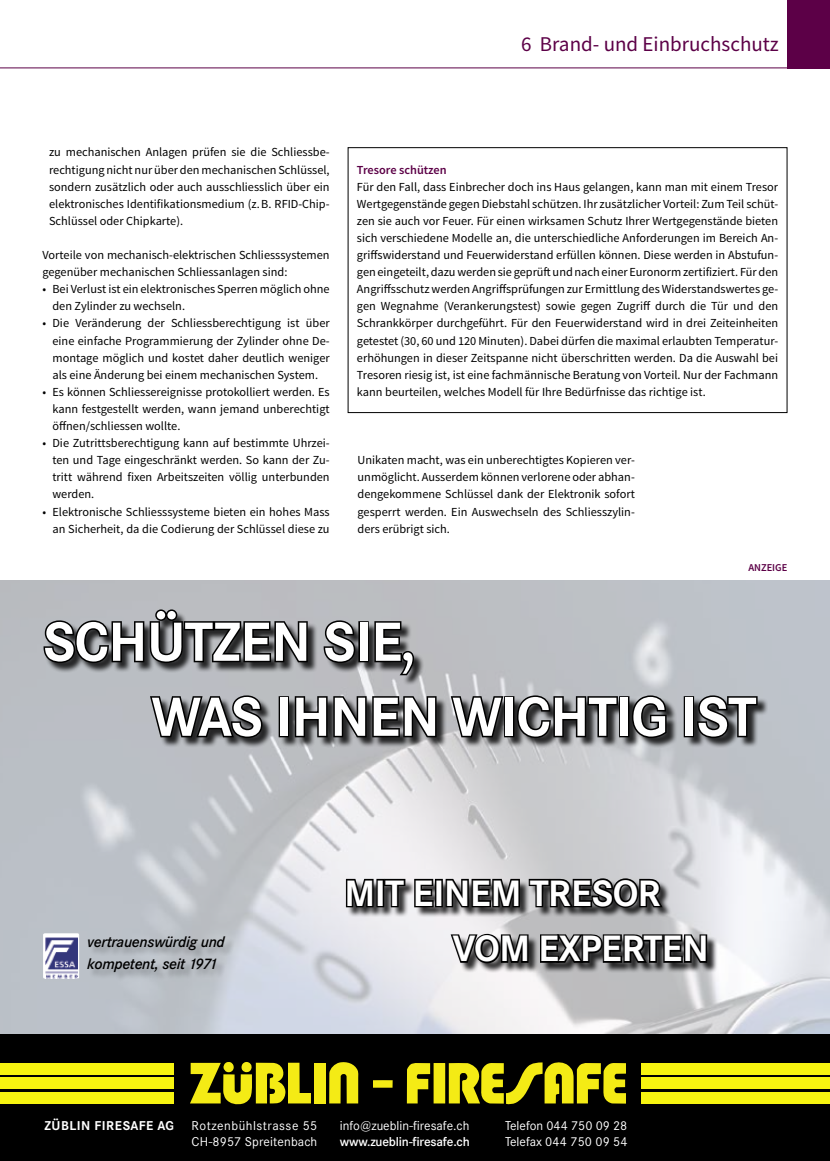
<style>
.page{position:relative;width:830px;height:1161px;background:#fff}
.page>*{position:absolute;margin:0;border:0;box-sizing:border-box;transform-origin:0 0}
.t1{font:700 54px/75px "Corporate SBQ";letter-spacing:-.01em;color:#fff}
.t2{font:700 36px/55.5px "Corporate SBQ";letter-spacing:-.01em;color:#fff}
.t3{font:21px "Source Sans Pro";color:#5c0047}
.t4{font:italic 500 15px/22.5px "Corporate SBQ";letter-spacing:-.02em;color:#000}
.t5{font:12.6px "Corporate SBQ";letter-spacing:.01em;color:#fff}
.t6{font:500 12.6px "Corporate SBQ";letter-spacing:-.015em;color:#fff}
.t7{font:12.6px "Corporate SBQ";letter-spacing:.04em;color:#fff}
.t8{font:700 12.6px "Corporate SBQ";letter-spacing:.04em;color:#fff}
.t9{font:12.3px/17.1px "Source Sans Pro";color:#000;text-align:justify}
.t10{font:600 12.3px "Source Sans Pro";color:#5c0047}
.t11{font:600 10.5px "Source Sans Pro";color:#5c0047}
</style>
<div class="page">
<div style="left:787px;top:0;width:42px;height:68px;background:#5c0047"></div>
<hr style="left:0;top:68px;width:829px;height:1px;background:#5c0047">
<div style="left:347px;top:147px;width:440px;height:266px;border:1px solid #000"></div>
<img style="left:0;top:580px;width:829px;height:454px">
<div style="left:0;top:1034px;width:829px;height:127px;background:#000"></div>
<svg style="left:329px;top:1062px;width:29px;height:41px"></svg>
<div style="left:314px;top:1063px;width:11px;height:40px;background:#f4eb15"></div>
<svg style="left:406px;top:1062px;width:219px;height:42px"></svg>
<svg style="left:190px;top:1062px;width:121px;height:43px"></svg>
<svg style="left:373px;top:1080px;width:19px;height:8px"></svg>
<div style="left:0;top:1063px;width:174px;height:11px;background:#f7f410"></div>
<div style="left:640px;top:1063px;width:189px;height:11px;background:#f7f410"></div>
<div style="left:0;top:1078px;width:174px;height:11px;background:#f7f410"></div>
<div style="left:640px;top:1078px;width:189px;height:11px;background:#f7f410"></div>
<div style="left:0;top:1092px;width:174px;height:11px;background:#f7f410"></div>
<div style="left:640px;top:1092px;width:189px;height:11px;background:#f7f410"></div>
<div style="left:44px;top:934px;width:35px;height:44px;background:#fff"></div>
<img style="left:45px;top:937px;width:32px;height:39px">
<div style="left:43px;top:933px;width:36px;height:45px;border:1px solid #fff"></div>
<div style="left:45px;top:611px;width:722px;height:138px;background:#000;opacity:.8"></div>
<svg style="left:42px;top:608px;width:267px;height:58px;background:#5b5c5e"></svg>
<svg style="left:322px;top:618px;width:35px;height:48px;background:#4f4f51"></svg>
<div style="left:358px;top:621px;width:10px;height:41px;border:3px solid #000"></div>
<svg style="left:372px;top:620px;width:43px;height:58px;background:#575759"></svg>
<svg style="left:148px;top:693px;width:117px;height:48px;background:#4b4c4e"></svg>
<div style="left:278px;top:696px;width:11px;height:41px;border:3px solid #000"></div>
<svg style="left:293px;top:695px;width:145px;height:44px;background:#424244"></svg>
<svg style="left:449px;top:694px;width:56px;height:46px;background:#545456"></svg>
<div style="left:504px;top:696px;width:10px;height:41px;border:3px solid #000"></div>
<svg style="left:515px;top:694px;width:104px;height:46px;background:#4e4f50"></svg>
<div style="left:618px;top:696px;width:11px;height:41px;border:3px solid #000"></div>
<svg style="left:629px;top:694px;width:38px;height:46px;background:#454648"></svg>
<div style="left:683px;top:696px;width:10px;height:41px;border:3px solid #000"></div>
<svg style="left:695px;top:693px;width:63px;height:48px;background:#47494b"></svg>
<div style="left:347px;top:880px;width:370px;height:94px;background:#000;opacity:.8"></div>
<svg style="left:344px;top:863px;width:31px;height:49px"></svg>
<div style="left:376px;top:879px;width:8px;height:28px;border:3px solid #000"></div>
<svg style="left:382px;top:877px;width:24px;height:32px"></svg>
<svg style="left:412px;top:877px;width:23px;height:32px"></svg>
<div style="left:434px;top:879px;width:8px;height:28px;border:3px solid #000"></div>
<svg style="left:444px;top:863px;width:77px;height:49px;background:#6b6b6c"></svg>
<svg style="left:527px;top:876px;width:137px;height:34px;background:#414142"></svg>
<svg style="left:448px;top:919px;width:82px;height:48px"></svg>
<svg style="left:538px;top:932px;width:170px;height:33px;background:#343435"></svg>
<div style="left:89px;top:937px;width:147px;height:46px;background:#000;opacity:.25"></div>
<h3 class="t3" style="left:520px;top:31px;width:259px">6 Brand- und Einbruchschutz</h3>
<p class="t9" style="left:49px;top:144px;width:282px">zu mechanischen Anlagen prüfen sie die Schliessbe&shy;rechtigung nicht nur über den mechanischen Schlüssel, sondern zusätzlich oder auch ausschliesslich über ein elektronisches Identifikationsmedium (z.B. RFID-Chip-Schlüssel oder Chipkarte).</p>
<p class="t9" style="left:43px;top:247px;width:288px">Vorteile von mechanisch-elektrischen Schliesssystemen gegenüber mechanischen Schliessanlagen sind:</p>
<p class="t9" style="left:52px;top:281px;width:278px;text-indent:-10px">• Bei Verlust ist ein elektronisches Sperren möglich ohne den Zylinder zu wechseln.</p>
<p class="t9" style="left:52px;top:315px;width:278px;text-indent:-10px">• Die Veränderung der Schliessberechtigung ist über eine einfache Programmierung der Zylinder ohne De&shy;montage möglich und kostet daher deutlich weniger als eine Änderung bei einem mechanischen System.</p>
<p class="t9" style="left:52px;top:383px;width:278px;text-indent:-10px">• Es können Schliessereignisse protokolliert werden. Es kann festgestellt werden, wann jemand unberechtigt öffnen/schliessen wollte.</p>
<p class="t9" style="left:52px;top:435px;width:278px;text-indent:-10px">• Die Zutrittsberechtigung kann auf bestimmte Uhrzei&shy;ten und Tage eingeschränkt werden. So kann der Zu&shy;tritt während fixen Arbeitszeiten völlig unterbunden werden.</p>
<p class="t9" style="left:43px;top:503px;width:288px;text-align:right">• Elektronische Schliesssysteme bieten ein hohes Mass an Sicherheit, da die Codierung der Schlüssel diese zu</p>
<p class="t10" style="left:357px;top:162px;width:91px">Tresore schützen</p>
<p class="t9" style="left:357px;top:178px;width:422px">Für den Fall, dass Einbrecher doch ins Haus gelangen, kann man mit einem Tresor Wertgegenstände gegen Diebstahl schützen. Ihr zusätzlicher Vorteil: Zum Teil schüt&shy;zen sie auch vor Feuer. Für einen wirksamen Schutz Ihrer Wertgegenstände bieten sich verschiedene Modelle an, die unterschiedliche Anforderungen im Bereich An&shy;griffswiderstand und Feuerwiderstand erfüllen können. Diese werden in Abstufun&shy;gen eingeteilt, dazu werden sie geprüft und nach einer Euronorm zertifiziert. Für den Angriffsschutz werden Angriffsprüfungen zur Ermittlung des Widerstandswertes ge&shy;gen Wegnahme (Verankerungstest) sowie gegen Zugriff durch die Tür und den Schrankkörper durchgeführt. Für den Feuerwiderstand wird in drei Zeiteinheiten getestet (30, 60 und 120 Minuten). Dabei dürfen die maximal erlaubten Temperatur&shy;erhöhungen in dieser Zeitspanne nicht überschritten werden. Da die Auswahl bei Tresoren riesig ist, ist eine fachmännische Beratung von Vorteil. Nur der Fachmann kann beurteilen, welches Modell für Ihre Bedürfnisse das richtige ist.</p>
<p class="t9" style="left:357px;top:452px;width:278px">Unikaten macht, was ein unberechtigtes Kopieren ver&shy;unmöglicht. Ausserdem können verlorene oder abhan&shy;dengekommene Schlüssel dank der Elektronik sofort gesperrt werden. Ein Auswechseln des Schliesszylin&shy;ders erübrigt sich.</p>
<p class="t11" style="left:748px;top:561px;width:41px">ANZEIGE</p>
<h1 class="t1" style="left:151px;top:605px;width:606px;text-indent:-108px">SCHÜTZEN SIE,<br>WAS IHNEN WICHTIG IST</h1>
<p class="t4" style="left:87px;top:930px;width:139px">vertrauenswürdig und kompetent, seit 1971</p>
<h2 class="t2" style="left:452px;top:866px;width:257px;text-indent:-108px">MIT EINEM TRESOR<br>VOM EXPERTEN</h2>
<p class="t8" style="left:45px;top:1118px;width:131px">ZÜBLIN FIRESAFE AG</p>
<p class="t7" style="left:191px;top:1118px;width:127px">Rotzenbühlstrasse 55</p>
<p class="t5" style="left:340px;top:1118px;width:131px">info@zueblin-firesafe.ch</p>
<p class="t5" style="left:504px;top:1118px;width:124px">Telefon 044 750 09 28</p>
<p class="t5" style="left:191px;top:1134px;width:127px">CH-8957 Spreitenbach</p>
<p class="t6" style="left:340px;top:1133px;width:131px">www.zueblin-firesafe.ch</p>
<p class="t5" style="left:504px;top:1134px;width:124px">Telefax 044 750 09 54</p>
</div>
